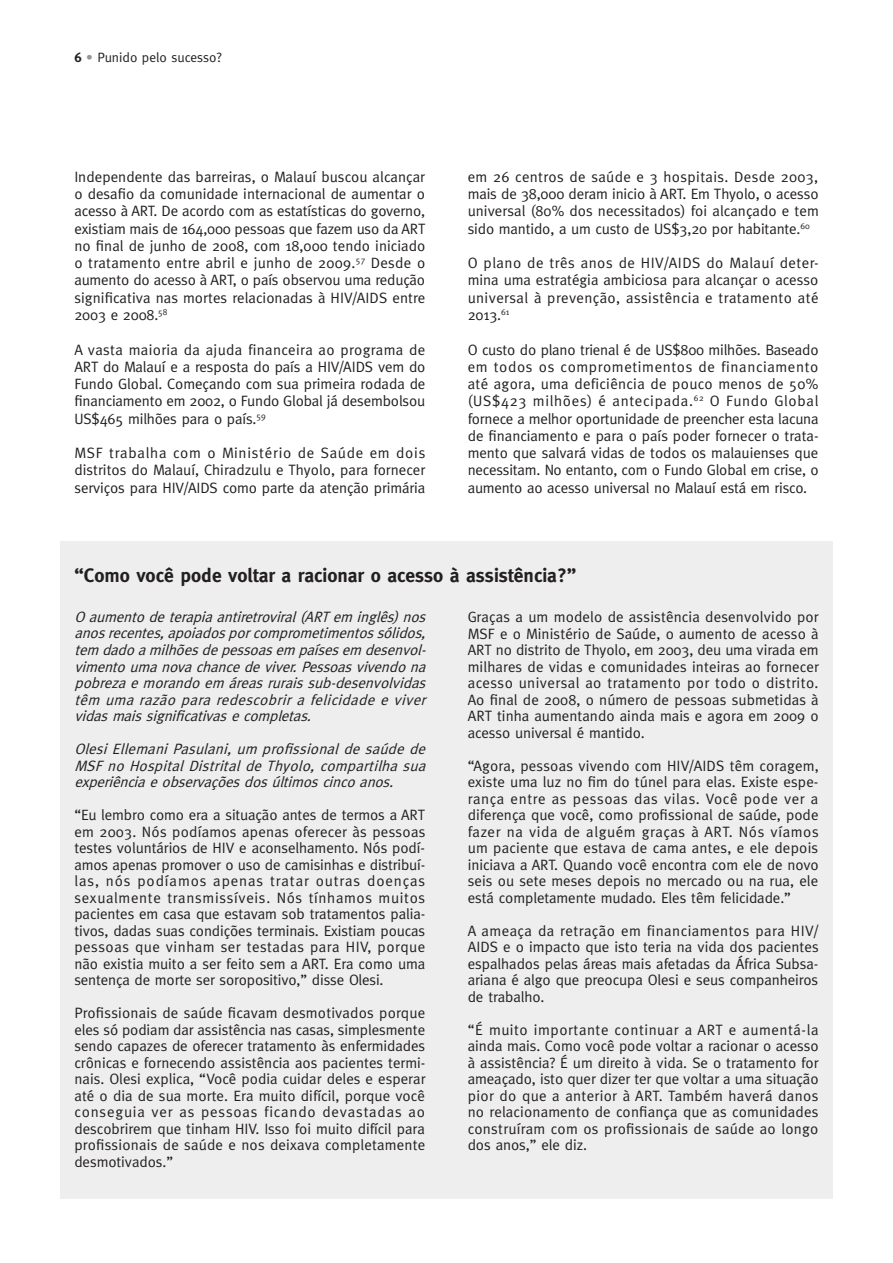
<style>
.page{position:relative;width:893px;height:1263px;background:#fff}
.page>*{position:absolute;margin:0;border:0;box-sizing:border-box;transform-origin:0 0}
.t1{font:700 19.5px "Meta";color:#231f20}
.t2{font:15px/16.5px "Meta";letter-spacing:-.005em;color:#231f20;text-align:justify}
.t3{font:italic 15px/16.5px "Meta";color:#231f20;text-align:justify}
.t4{font:13.5px "Meta";color:#231f20}
.s1{font-weight:700}
.s2{color:#939598}
</style>
<div class="page">
<div style="left:60px;top:541px;width:772px;height:658px;background:#eeeeef"></div>
<p class="t4" style="left:74px;top:49px;width:149px"><span class="s1">6</span> <span class="s2">•</span> Punido pelo sucesso?</p>
<p class="t2" style="left:74px;top:168px;width:353px;line-height:17.2px">Independente das barreiras, o Malauí buscou alcançar o desafio da comunidade internacional de aumentar o acesso à ART. De acordo com as estatísticas do governo, existiam mais de 164,000 pessoas que fazem uso da ART no final de junho de 2008, com 18,000 tendo iniciado o tratamento entre abril e junho de 2009.<sup>57</sup> Desde o aumento do acesso à ART, o país observou uma redução significativa nas mortes relacionadas à HIV/AIDS entre 2003 e 2008.<sup>58</sup></p>
<p class="t2" style="left:74px;top:340px;width:353px;line-height:17.2px">A vasta maioria da ajuda financeira ao programa de ART do Malauí e a resposta do país a HIV/AIDS vem do Fundo Global. Começando com sua primeira rodada de financiamento em 2002, o Fundo Global já desembolsou US$465 milhões para o país.<sup>59</sup></p>
<p class="t2" style="left:74px;top:444px;width:352px;line-height:17.2px">MSF trabalha com o Ministério de Saúde em dois distritos do Malauí, Chiradzulu e Thyolo, para fornecer serviços para HIV/AIDS como parte da atenção primária</p>
<p class="t2" style="left:468px;top:168px;width:353px;line-height:17.2px">em 26 centros de saúde e 3 hospitais. Desde 2003, mais de 38,000 deram inicio à ART. Em Thyolo, o acesso universal (80% dos necessitados) foi alcançado e tem sido mantido, a um custo de US$3,20 por habitante.<sup>60</sup></p>
<p class="t2" style="left:468px;top:254px;width:352px;line-height:17.2px">O plano de três anos de HIV/AIDS do Malauí deter&shy;mina uma estratégia ambiciosa para alcançar o acesso universal à prevenção, assistência e tratamento até 2013.<sup>61</sup></p>
<p class="t2" style="left:468px;top:340px;width:352px;line-height:17.2px">O custo do plano trienal é de US$800 milhões. Baseado em todos os comprometimentos de financiamento até agora, uma deficiência de pouco menos de 50% (US$423 milhões) é antecipada.<sup>62</sup> O Fundo Global fornece a melhor oportunidade de preencher esta lacuna de financiamento e para o país poder fornecer o trata&shy;mento que salvará vidas de todos os malauienses que necessitam. No entanto, com o Fundo Global em crise, o aumento ao acesso universal no Malauí está em risco.</p>
<h1 class="t1" style="left:74px;top:564px;width:503px">“Como você pode voltar a racionar o acesso à assistência?”</h1>
<p class="t3" style="left:74px;top:608px;width:357px">O aumentodeterapiaantiretroviral(ARTem inglês) nos anosrecentes,apoiadosporcomprometimentossólidos, tem dadoamilhõesdepessoasem paísesem desenvol&shy;vimentoumanovachancedeviver.Pessoasvivendona pobrezaemorandoem áreasruraissub-desenvolvidas têm uma razão para redescobrir a felicidade e viver vidasmaissignificativasecompletas.</p>
<p class="t3" style="left:74px;top:740px;width:357px">OlesiEllemaniPasulani,um profissionaldesaúdede MSF no Hospital Distrital deThyolo, compartilha sua experiênciaeobservaçõesdosúltimoscincoanos.</p>
<p class="t2" style="left:74px;top:806px;width:353px">“Eu lembro como era a situação antes de termos a ART em 2003. Nós podíamos apenas oferecer às pessoas testes voluntários de HIV e aconselhamento. Nós podí&shy;amos apenas promover o uso de camisinhas e distribuí&shy;las, nós podíamos apenas tratar outras doenças sexualmente transmissíveis. Nós tínhamos muitos pacientes em casa que estavam sob tratamentos palia&shy;tivos, dadas suas condições terminais. Existiam poucas pessoas que vinham ser testadas para HIV, porque não existia muito a ser feito sem a ART. Era como uma sentença de morte ser soropositivo,” disse Olesi.</p>
<p class="t2" style="left:74px;top:1004px;width:353px">Profissionais de saúde ficavam desmotivados porque eles só podiam dar assistência nas casas, simplesmente sendo capazes de oferecer tratamento às enfermidades crônicas e fornecendo assistência aos pacientes termi&shy;nais. Olesi explica, “Você podia cuidar deles e esperar até o dia de sua morte. Era muito difícil, porque você conseguia ver as pessoas ficando devastadas ao descobrirem que tinham HIV. Isso foi muito difícil para profissionais de saúde e nos deixava completamente desmotivados.”</p>
<p class="t2" style="left:468px;top:608px;width:353px">Graças a um modelo de assistência desenvolvido por MSF e o Ministério de Saúde, o aumento de acesso à ART no distrito de Thyolo, em 2003, deu uma virada em milhares de vidas e comunidades inteiras ao fornecer acesso universal ao tratamento por todo o distrito.<br>Ao final de 2008, o número de pessoas submetidas à ART tinha aumentando ainda mais e agora em 2009 o acesso universal é mantido.</p>
<p class="t2" style="left:468px;top:757px;width:352px">“Agora, pessoas vivendo com HIV/AIDS têm coragem, existe uma luz no fim do túnel para elas. Existe espe&shy;rança entre as pessoas das vilas. Você pode ver a diferença que você, como profissional de saúde, pode fazer na vida de alguém graças à ART. Nós víamos um paciente que estava de cama antes, e ele depois iniciava a ART. Quando você encontra com ele de novo seis ou sete meses depois no mercado ou na rua, ele está completamente mudado. Eles têm felicidade.”</p>
<p class="t2" style="left:468px;top:922px;width:352px">A ameaça da retração em financiamentos para HIV/ AIDS e o impacto que isto teria na vida dos pacientes espalhados pelas áreas mais afetadas da África Subsa&shy;ariana é algo que preocupa Olesi e seus companheiros de trabalho.</p>
<p class="t2" style="left:468px;top:1021px;width:352px">“É muito importante continuar a ART e aumentá-la ainda mais. Como você pode voltar a racionar o acesso à assistência? É um direito à vida. Se o tratamento for ameaçado, isto quer dizer ter que voltar a uma situação pior do que a anterior à ART. Também haverá danos no relacionamento de confiança que as comunidades construíram com os profissionais de saúde ao longo dos anos,” ele diz.</p>
</div>
